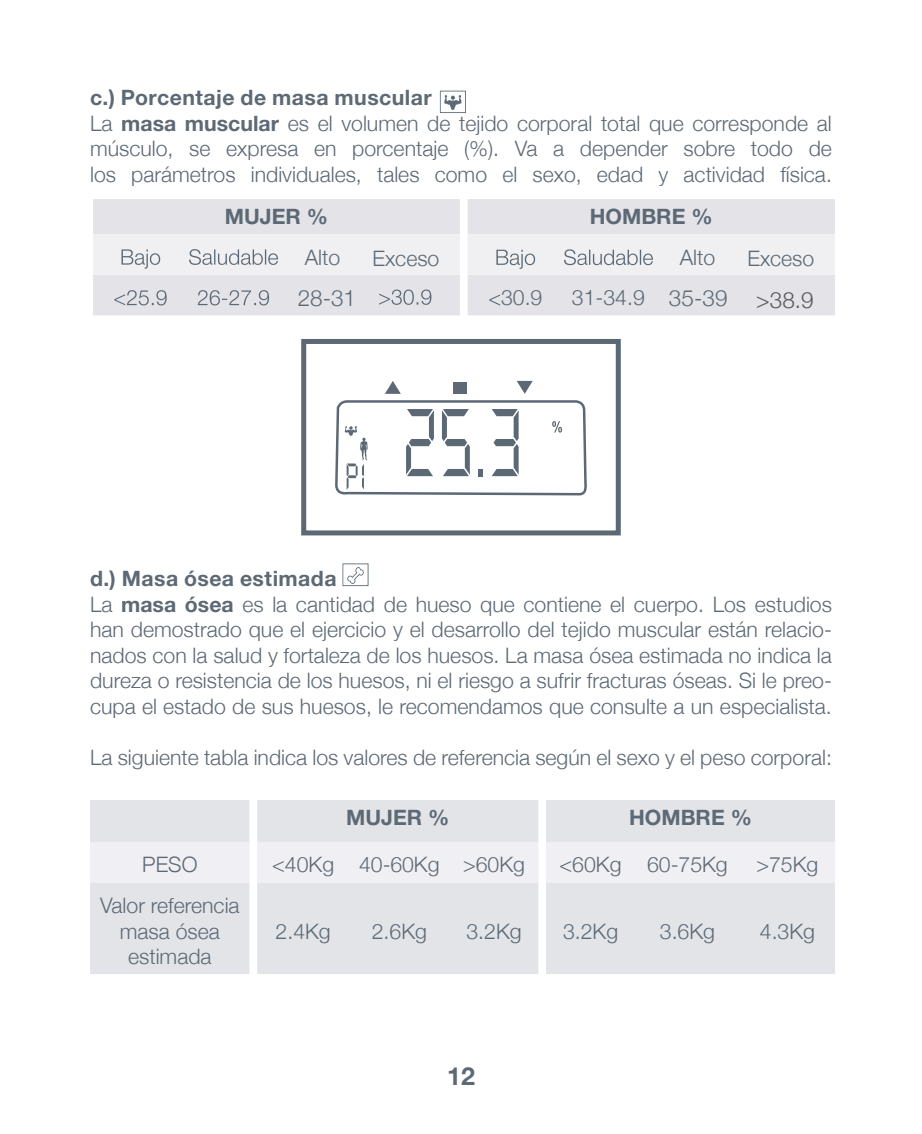
<style>
.page{position:relative;width:922px;height:1134px;background:#fff}
.page>*{position:absolute;margin:0;border:0;box-sizing:border-box;transform-origin:0 0}
.t1{font:700 25px "Helvetica Neue LT Std";color:#5d6975}
.t2{font:300 22.5px "Helvetica Neue";color:#5d6975}
.t3{font:300 22.5px "Helvetica Neue";color:#58585a}
.t4{font:300 21.25px/25.5px "Helvetica Neue";color:#5d6975;text-align:justify}
.t5{font:700 21.25px "Helvetica Neue LT Std";letter-spacing:.02em;color:#5d6975}
.t6{font:300 21.25px "Helvetica Neue";color:#5c6975}
.t7{font:700 21.25px "Helvetica Neue LT Std";color:#5c6975}
.s1{font-family:"Helvetica Neue LT Std";font-weight:700}
</style>
<div class="page">
<svg style="left:334px;top:315px;width:254px;height:272px"></svg>
<svg style="left:406px;top:409px;width:28px;height:67px"></svg>
<svg style="left:442px;top:409px;width:27px;height:67px"></svg>
<svg style="left:477px;top:469px;width:5px;height:7px"></svg>
<svg style="left:491px;top:409px;width:27px;height:67px"></svg>
<svg style="left:552px;top:421px;width:10px;height:12px"></svg>
<svg style="left:344px;top:426px;width:23px;height:64px"></svg>
<div style="left:301px;top:339px;width:319px;height:196px;border:5px solid #5c6975"></div>
<svg style="left:342px;top:563px;width:26px;height:23px"></svg>
<div style="left:90px;top:800px;width:744px;height:174px;background:#e2e4e8"></div>
<div style="left:249px;top:800px;width:297px;height:174px;background:#e2e4e8"></div>
<div style="left:90px;top:842px;width:744px;height:40px;background:#f0eff3"></div>
<svg style="left:93px;top:199px;width:741px;height:116px"></svg>
<svg style="left:440px;top:91px;width:26px;height:22px"></svg>
<p class="t5" style="left:90px;top:84px;width:343px">c.) Porcentaje de masa muscular</p>
<p class="t4" style="left:90px;top:109px;width:743px">La <span class="s1">masa muscular</span> es el volumen de tejido corporal total que corresponde al músculo, se expresa en porcentaje (%). Va a depender sobre todo de los parámetros individuales, tales como el sexo, edad y actividad física.</p>
<p class="t7" style="left:225px;top:204px;width:105px">MUJER %</p>
<p class="t7" style="left:589px;top:204px;width:124px">HOMBRE %</p>
<p class="t6" style="left:679px;top:240px;width:37px">Alto</p>
<p class="t6" style="left:501px;top:281px;width:43px">30.9</p>
<p class="t6" style="left:571px;top:281px;width:74px">31-34.9</p>
<p class="t6" style="left:305px;top:240px;width:37px">Alto</p>
<p class="t6" style="left:372px;top:241px;width:68px">Exceso</p>
<p class="t6" style="left:747px;top:241px;width:68px">Exceso</p>
<p class="t2" style="left:297px;top:280px;width:60px">28-31</p>
<p class="t2" style="left:668px;top:280px;width:61px">35-39</p>
<p class="t3" style="left:756px;top:281px;width:59px">&gt;38.9</p>
<p class="t5" style="left:90px;top:565px;width:248px">d.) Masa ósea estimada</p>
<p class="t4" style="left:90px;top:590px;width:743px">La <span class="s1">masa ósea</span> es la cantidad de hueso que contiene el cuerpo. Los estudios han demostrado que el ejercicio y el desarrollo del tejido muscular están relacio&shy;nados con la salud y fortaleza de los huesos. La masa ósea estimada no indica la dureza o resistencia de los huesos, ni el riesgo a sufrir fracturas óseas. Si le preo&shy;cupa el estado de sus huesos, le recomendamos que consulte a un especialista.</p>
<p class="t4" style="left:90px;top:743px;width:743px">La siguiente tabla indica los valores de referencia según el sexo y el peso corporal:</p>
<p class="t5" style="left:346px;top:804px;width:105px">MUJER %</p>
<p class="t5" style="left:629px;top:804px;width:124px">HOMBRE %</p>
<p class="t4" style="left:142px;top:851px;width:57px">PESO</p>
<p class="t4" style="left:272px;top:851px;width:254px">&lt;40Kg 40-60Kg &gt;60Kg</p>
<p class="t4" style="left:559px;top:851px;width:170px">&lt;60Kg 60-75Kg</p>
<p class="t4" style="left:756px;top:851px;width:63px">&gt;75Kg</p>
<p class="t4" style="left:100px;top:891px;width:141px;text-align:center">Valor referencia masa ósea estimada</p>
<p class="t4" style="left:275px;top:917px;width:57px">2.4Kg</p>
<p class="t4" style="left:371px;top:917px;width:57px">2.6Kg</p>
<p class="t4" style="left:466px;top:917px;width:57px">3.2Kg</p>
<p class="t4" style="left:563px;top:917px;width:57px">3.2Kg</p>
<p class="t4" style="left:659px;top:917px;width:57px">3.6Kg</p>
<p class="t4" style="left:759px;top:917px;width:57px">4.3Kg</p>
<p class="t1" style="left:447px;top:1060px;width:29px">12</p>
</div>
